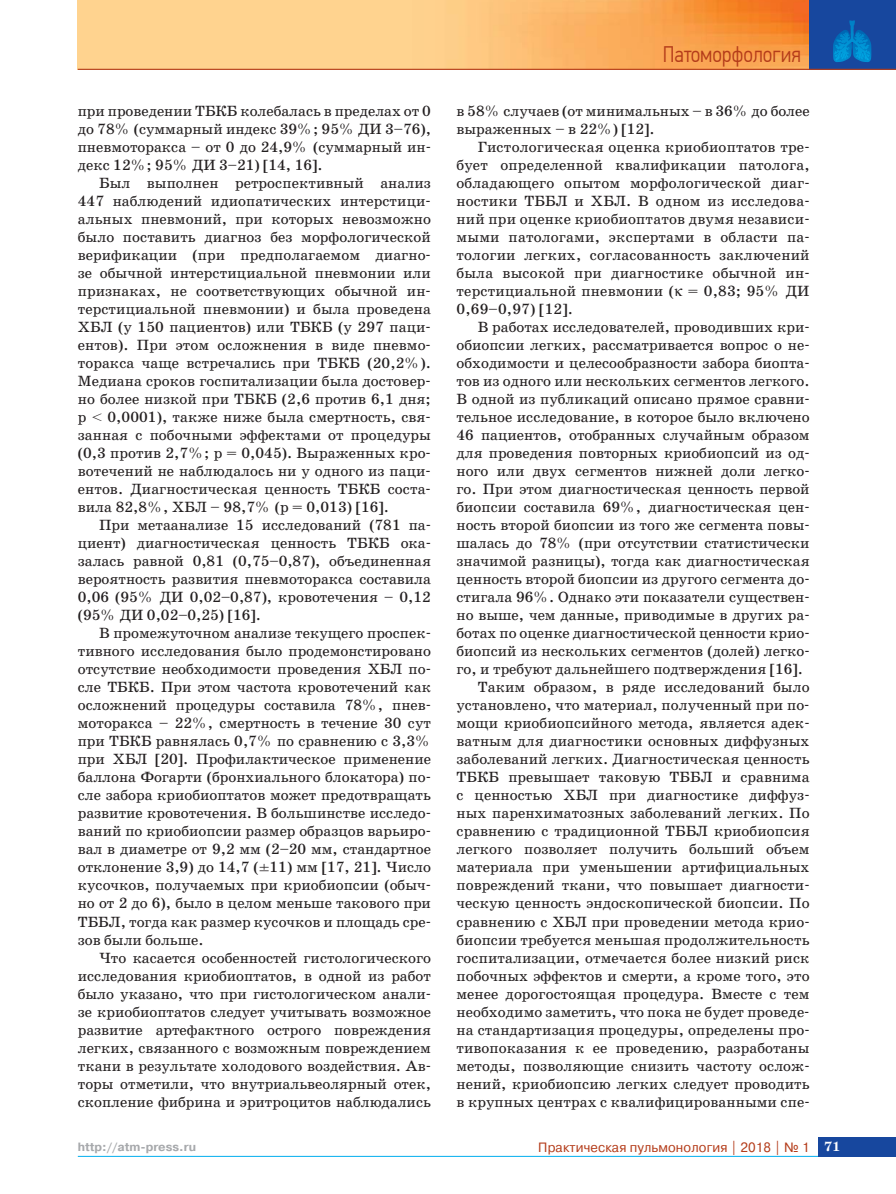
<style>
.page{position:relative;width:896px;height:1194px;background:#fff}
.page>*{position:absolute;margin:0;border:0;box-sizing:border-box;transform-origin:0 0}
.t1{font:300 22.5px "PF Din Text Cond Pro";color:#b43c1a}
.t2{font:15px/18px "School Book AC";letter-spacing:.005em;color:#231f20;text-align:justify}
.t3{font:13.5px "Pragmatica C";letter-spacing:.01em;color:#b43c1a}
.t4{font:700 13.5px "School Book AC";color:#fff}
.t5{font:700 12px "Pragmatica C";color:#a7a9ac}
</style>
<div class="page">
<img style="left:78px;top:0;width:731px;height:69px">
<hr style="left:78px;top:1155px;width:817px;height:1px;background:#00aeef">
<div style="left:809px;top:0;width:86px;height:69px;background:#17479e"></div>
<hr style="left:78px;top:69px;width:817px;height:1px;background:#b43c1a">
<svg style="left:833px;top:20px;width:38px;height:42px"></svg>
<div style="left:818px;top:1137px;width:77px;height:19px;background:#17479e"></div>
<p class="t2" style="left:78px;top:103px;width:354px">при проведении ТБКБ колебалась в пределах от 0 до 78% (суммарный индекс 39%; 95% ДИ 3–76), пневмоторакса – от 0 до 24,9% (суммарный ин&shy;декс 12%; 95% ДИ 3–21) [14, 16].</p>
<p class="t2" style="left:78px;top:175px;width:354px;text-indent:21px">Был выполнен ретроспективный анализ 447 наблюдений идиопатических интерстици&shy;альных пневмоний, при которых невозможно было поставить диагноз без морфологической верификации (при предполагаемом диагно&shy;зе обычной интерстициальной пневмонии или признаках, не соответствующих обычной ин&shy;терстициальной пневмонии) и была проведена ХБЛ (у 150 пациентов) или ТБКБ (у 297 паци&shy;ентов). При этом осложнения в виде пневмо&shy;торакса чаще встречались при ТБКБ (20,2%).<br>Медиана сроков госпитализации была достовер&shy;но более низкой при ТБКБ (2,6 против 6,1 дня; p &lt; 0,0001), также ниже была смертность, свя&shy;занная с побочными эффектами от процедуры (0,3 против 2,7%; p = 0,045). Выраженных кро&shy;вотечений не наблюдалось ни у одного из паци&shy;ентов. Диагностическая ценность ТБКБ соста&shy;вила 82,8%, ХБЛ – 98,7% (p = 0,013) [16].</p>
<p class="t2" style="left:78px;top:517px;width:354px;text-indent:21px">При метаанализе 15 исследований (781 па&shy;циент) диагностическая ценность ТБКБ ока&shy;залась равной 0,81 (0,75–0,87), объединенная вероятность развития пневмоторакса составила 0,06 (95% ДИ 0,02–0,87), кровотечения – 0,12 (95% ДИ 0,02–0,25) [16].</p>
<p class="t2" style="left:78px;top:625px;width:354px;text-indent:21px">В промежуточном анализе текущего проспек&shy;тивного исследования было продемонстировано отсутствие необходимости проведения ХБЛ по&shy;сле ТБКБ. При этом частота кровотечений как осложнений процедуры составила 78%, пнев&shy;моторакса – 22%, смертность в течение 30 сут при ТБКБ равнялась 0,7% по сравнению с 3,3% при ХБЛ [20]. Профилактическое применение баллона Фогарти (бронхиального блокатора) по&shy;сле забора криобиоптатов может предотвращать развитие кровотечения. В большинстве исследо&shy;ваний по криобиопсии размер образцов варьиро&shy;вал в диаметре от 9,2 мм (2–20 мм, стандартное отклонение 3,9) до 14,7 (±11) мм [17, 21]. Число кусочков, получаемых при криобиопсии (обыч&shy;но от 2 до 6), было в целом меньше такового при ТББЛ, тогда как размер кусочков и площадь сре&shy;зов были больше.</p>
<p class="t2" style="left:78px;top:949px;width:354px;text-indent:21px">Что касается особенностей гистологического исследования криобиоптатов, в одной из работ было указано, что при гистологическом анали&shy;зе криобиоптатов следует учитывать возможное развитие артефактного острого повреждения легких, связанного с возможным повреждением ткани в результате холодового воздействия. Ав&shy;торы отметили, что внутриальвеолярный отек, скопление фибрина и эритроцитов наблюдались</p>
<h1 class="t1" style="left:662px;top:45px;width:140px">Патоморфология</h1>
<p class="t2" style="left:456px;top:103px;width:354px">в 58% случаев (от минимальных – в 36% до более выраженных – в 22%) [12].</p>
<p class="t2" style="left:456px;top:139px;width:354px;text-indent:21px">Гистологическая оценка криобиоптатов тре&shy;бует определенной квалификации патолога, обладающего опытом морфологической диаг&shy;ностики ТББЛ и ХБЛ. В одном из исследова&shy;ний при оценке криобиоптатов двумя независи&shy;мыми патологами, экспертами в области па&shy;тологии легких, согласованность заключений была высокой при диагностике обычной ин&shy;терстициальной пневмонии ( = 0,83; 95% ДИ 0,69–0,97) [12].</p>
<p class="t2" style="left:477px;top:319px;width:333px">В работах исследователей, проводивших кри-</p>
<p class="t2" style="left:456px;top:337px;width:354px">обиопсии легких, рассматривается вопрос о не-</p>
<p class="t2" style="left:456px;top:355px;width:354px">обходимости и целесообразности забора биопта-</p>
<p class="t2" style="left:456px;top:373px;width:354px">тов из одного или нескольких сегментов легкого.</p>
<p class="t2" style="left:456px;top:391px;width:354px">В одной из публикаций описано прямое сравни-</p>
<p class="t2" style="left:456px;top:409px;width:354px">тельное исследование, в которое было включено</p>
<p class="t2" style="left:456px;top:427px;width:354px">46 пациентов, отобранных случайным образом</p>
<p class="t2" style="left:456px;top:445px;width:354px">для проведения повторных криобиопсий из од-</p>
<p class="t2" style="left:456px;top:463px;width:354px">ного или двух сегментов нижней доли легко-</p>
<p class="t2" style="left:456px;top:481px;width:354px">го. При этом диагностическая ценность первой</p>
<p class="t2" style="left:456px;top:499px;width:354px">биопсии составила 69%, диагностическая цен-</p>
<p class="t2" style="left:456px;top:517px;width:354px">ность второй биопсии из того же сегмента повы-</p>
<p class="t2" style="left:456px;top:535px;width:354px">шалась до 78% (при отсутствии статистически</p>
<p class="t2" style="left:456px;top:553px;width:354px">значимой разницы), тогда как диагностическая</p>
<p class="t2" style="left:456px;top:571px;width:354px">ценность второй биопсии из другого сегмента до-</p>
<p class="t2" style="left:456px;top:589px;width:354px">стигала 96%. Однако эти показатели существен-</p>
<p class="t2" style="left:456px;top:607px;width:354px">но выше, чем данные, приводимые в других ра-</p>
<p class="t2" style="left:456px;top:625px;width:354px">ботах по оценке диагностической ценности крио-</p>
<p class="t2" style="left:456px;top:643px;width:354px">биопсий из нескольких сегментов (долей) легко-</p>
<p class="t2" style="left:456px;top:661px;width:348px">го, и требуют дальнейшего подтверждения [16].</p>
<p class="t2" style="left:477px;top:679px;width:333px">Таким образом, в ряде исследований было</p>
<p class="t2" style="left:456px;top:697px;width:354px">установлено, что материал, полученный при по-</p>
<p class="t2" style="left:456px;top:715px;width:354px">мощи криобиопсийного метода, является адек-</p>
<p class="t2" style="left:456px;top:733px;width:354px">ватным для диагностики основных диффузных</p>
<p class="t2" style="left:456px;top:751px;width:354px">заболеваний легких. Диагностическая ценность</p>
<p class="t2" style="left:456px;top:769px;width:354px">ТБКБ превышает таковую ТББЛ и сравнима</p>
<p class="t2" style="left:456px;top:787px;width:354px">с ценностью ХБЛ при диагностике диффуз-</p>
<p class="t2" style="left:456px;top:805px;width:354px">ных паренхиматозных заболеваний легких. По</p>
<p class="t2" style="left:456px;top:823px;width:354px">сравнению с традиционной ТББЛ криобиопсия</p>
<p class="t2" style="left:456px;top:841px;width:354px">легкого позволяет получить больший объем</p>
<p class="t2" style="left:456px;top:859px;width:354px">материала при уменьшении артифициальных</p>
<p class="t2" style="left:456px;top:877px;width:354px">повреждений ткани, что повышает диагности-</p>
<p class="t2" style="left:456px;top:895px;width:354px">ческую ценность эндоскопической биопсии. По</p>
<p class="t2" style="left:456px;top:913px;width:354px">сравнению с ХБЛ при проведении метода крио-</p>
<p class="t2" style="left:456px;top:931px;width:354px">биопсии требуется меньшая продолжительность</p>
<p class="t2" style="left:456px;top:949px;width:354px">госпитализации, отмечается более низкий риск</p>
<p class="t2" style="left:456px;top:967px;width:354px">побочных эффектов и смерти, а кроме того, это</p>
<p class="t2" style="left:456px;top:985px;width:354px">менее дорогостоящая процедура. Вместе с тем</p>
<p class="t2" style="left:456px;top:1003px;width:354px">необходимо заметить, что пока не будет проведе-</p>
<p class="t2" style="left:456px;top:1021px;width:354px">на стандартизация процедуры, определены про-</p>
<p class="t2" style="left:456px;top:1039px;width:354px">тивопоказания к ее проведению, разработаны</p>
<p class="t2" style="left:456px;top:1057px;width:354px">методы, позволяющие снизить частоту ослож-</p>
<p class="t2" style="left:456px;top:1075px;width:354px">нений, криобиопсию легких следует проводить</p>
<p class="t2" style="left:456px;top:1093px;width:354px">в крупных центрах с квалифицированными спе-</p>
<p class="t3" style="left:538px;top:1142px;width:273px">Практическая пульмонология | 2018 | № 1</p>
<p class="t5" style="left:78px;top:1141px;width:120px">http://atm-press.ru</p>
<p class="t4" style="left:824px;top:1140px;width:17px">71</p>
</div>
